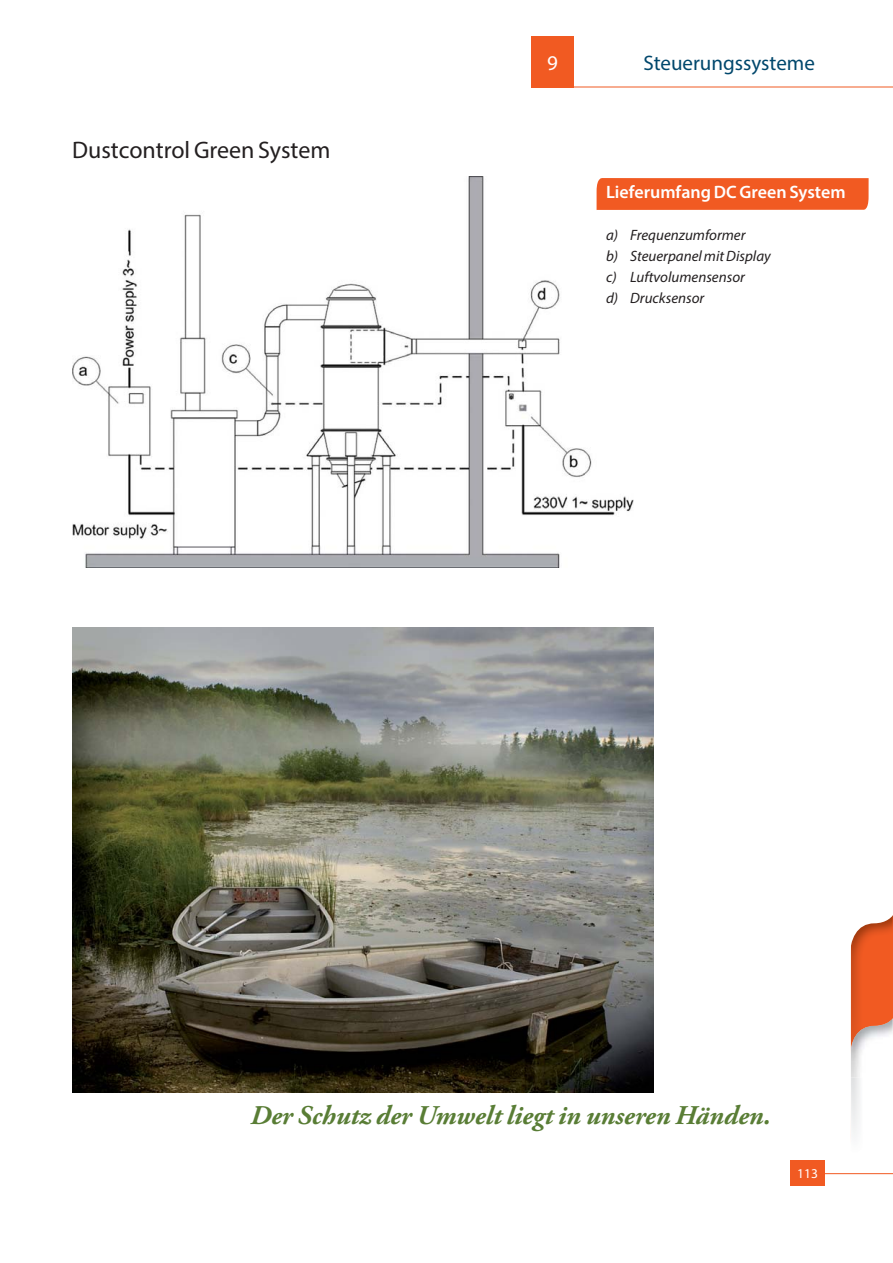
<style>
.page{position:relative;width:893px;height:1263px;background:#fff}
.page>*{position:absolute;margin:0;border:0;box-sizing:border-box;transform-origin:0 0}
.t1{font:italic 700 27px "Adobe Garamond Pro";color:#597d35}
.t2{font:24px "Myriad Pro";color:#231f20}
.t3{font:21px "Myriad Pro";color:#00476c}
.t4{font:21px "Myriad Pro";color:#fff}
.t5{font:600 18px "Myriad Pro";color:#fff}
.t6{font:italic 15px/21px "Myriad Pro";color:#231f20}
.t7{font:13.5px "Myriad Pro";color:#fff}
</style>
<div class="page">
<svg style="left:851px;top:915px;width:42px;height:220px"></svg>
<hr style="left:811px;top:1173px;width:82px;height:1px;background:#f15a22">
<div style="left:791px;top:1161px;width:34px;height:25px;background:#f15a22"></div>
<svg style="left:574px;top:86px;width:319px;height:1px"></svg>
<div style="left:531px;top:36px;width:43px;height:51px;background:#f15a22"></div>
<img style="left:72px;top:177px;width:561px;height:390px">
<img style="left:72px;top:628px;width:582px;height:465px">
<svg style="left:596px;top:177px;width:272px;height:34px;background:#f16632"></svg>
<h2 class="t2" style="left:72px;top:141px;width:260px">Dustcontrol Green System</h2>
<h3 class="t4" style="left:547px;top:55px;width:12px">9</h3>
<h3 class="t3" style="left:643px;top:55px;width:173px">Steuerungssysteme</h3>
<p class="t5" style="left:606px;top:185px;width:241px">Lieferumfang DC Green System</p>
<p class="t6" style="left:606px;top:226px;width:166px">a) Frequenzumformer<br>b) Steuerpanel mit Display c) Luftvolumensensor<br>d) Drucksensor</p>
<h1 class="t1" style="left:250px;top:1105px;width:522px">Der Schutz der Umwelt liegt in unseren Händen.</h1>
<p class="t7" style="left:797px;top:1168px;width:22px">113</p>
</div>
